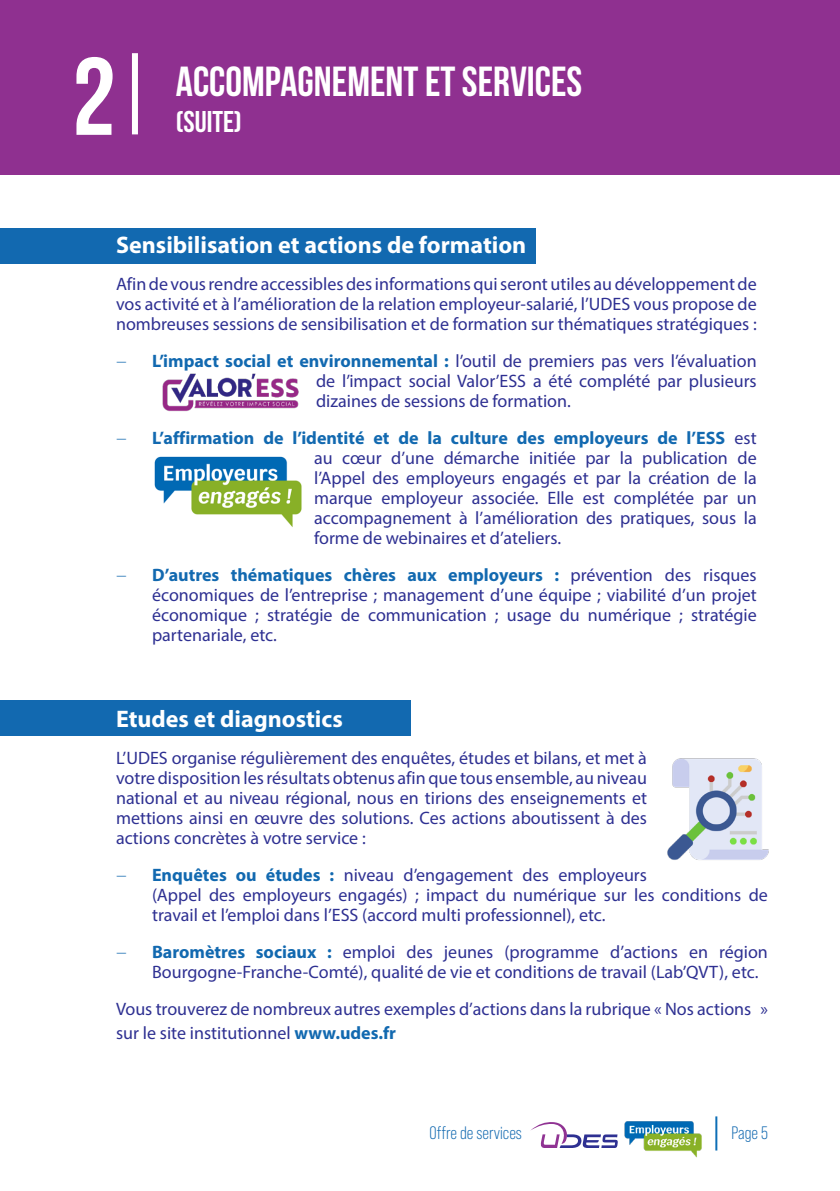
<style>
.page{position:relative;width:840px;height:1191px;background:#fff}
.page>*{position:absolute;margin:0;border:0;box-sizing:border-box;transform-origin:0 0}
.t1{font:700 110px "Bebas Neue";color:#fff}
.t2{font:700 42px "Bebas Neue";color:#fff}
.t3{font:700 30px "Bebas Neue";color:#fff}
.t4{font:700 24px "Myriad Pro";color:#fff}
.t5{font:18px/20px "Myriad Pro";color:#2e3092;text-align:justify}
.t6{font:18px "Bebas Neue Pro";color:#1269b0}
.t7{font:300 18px "Myriad Pro";color:#1269b0}
.s1{font-weight:700;color:#1269b0}
</style>
<div class="page">
<div style="left:0;top:0;width:839px;height:175px;background:#8f3090"></div>
<div style="left:132px;top:53px;width:6px;height:81px;background:#fff"></div>
<div style="left:0;top:700px;width:410px;height:35px;background:#1269b0"></div>
<div style="left:0;top:228px;width:535px;height:35px;background:#1269b0"></div>
<svg style="left:530px;top:1122px;width:87px;height:25px"></svg>
<hr style="left:715px;top:1116px;width:2px;height:34px;background:#0f6fb6">
<img style="left:624px;top:1121px;width:78px;height:37px">
<img style="left:667px;top:758px;width:102px;height:102px">
<img style="left:162px;top:373px;width:137px;height:39px">
<img style="left:154px;top:456px;width:148px;height:71px">
<p class="t1" style="left:72px;top:36px;width:45px">2</p>
<p class="t2" style="left:176px;top:58px;width:407px">ACCOMPAGNEMENT ET SERVICES</p>
<p class="t3" style="left:176px;top:105px;width:67px">(SUITE)</p>
<p class="t4" style="left:116px;top:229px;width:411px">Sensibilisation et actions de formation</p>
<p class="t5" style="left:116px;top:273px;width:642px">Afin de vous rendre accessibles des informations qui seront utiles au développement de vos activité et à l’amélioration de la relation employeur-salarié, l’UDES vous propose de nombreuses sessions de sensibilisation et de formation sur thématiques stratégiques :</p>
<p class="t7" style="left:116px;top:350px;width:12px">−</p>
<p class="t5" style="left:316px;top:350px;width:442px;text-indent:-164px"><span class="s1">L’impact social et environnemental :</span> l’outil de premiers pas vers l’évaluation de l’impact social Valor’ESS a été complété par plusieurs dizaines de sessions de formation.</p>
<p class="t7" style="left:116px;top:427px;width:12px">−</p>
<p class="t5" style="left:314px;top:427px;width:444px;text-indent:-162px"><span class="s1">L’affirmation de l’identité et de la culture des employeurs de l’ESS</span> est au cœur d’une démarche initiée par la publication de l’Appel des employeurs engagés et par la création de la marque employeur associée. Elle est complétée par un accompagnement à l’amélioration des pratiques, sous la forme de webinaires et d’ateliers.</p>
<p class="t7" style="left:116px;top:564px;width:12px">−</p>
<p class="t5" style="left:152px;top:564px;width:606px"><span class="s1">D’autres thématiques chères aux employeurs :</span> prévention des risques économiques de l’entreprise ; management d’une équipe ; viabilité d’un projet économique ; stratégie de communication ; usage du numérique ; stratégie partenariale, etc.</p>
<p class="t4" style="left:116px;top:703px;width:228px">Etudes et diagnostics</p>
<p class="t5" style="left:116px;top:747px;width:532px">L’UDES organise régulièrement des enquêtes, études et bilans, et met à votre disposition les résultats obtenus afin que tous ensemble, au niveau national et au niveau régional, nous en tirions des enseignements et mettions ainsi en œuvre des solutions. Ces actions aboutissent à des actions concrètes à votre service :</p>
<p class="t7" style="left:116px;top:864px;width:12px">−</p>
<p class="t5" style="left:152px;top:864px;width:617px;text-align:left"><span class="s1">Enquêtes ou études :</span> niveau d’engagement des employeurs<br>(Appel des employeurs engagés) ; impact du numérique sur les conditions de travail et l’emploi dans l’ESS (accord multi professionnel), etc.</p>
<p class="t7" style="left:116px;top:941px;width:12px">−</p>
<p class="t5" style="left:152px;top:941px;width:617px"><span class="s1">Baromètres sociaux :</span> emploi des jeunes (programme d’actions en région<br>Bourgogne-Franche-Comté), qualité de vie et conditions de travail (Lab’QVT), etc.</p>
<p class="t5" style="left:116px;top:996px;width:653px;line-height:24px">Vous trouverez de nombreux autres exemples d’actions dans la rubrique « Nos actions » sur le site institutionnel <span class="s1">www.udes.fr</span></p>
<p class="t6" style="left:429px;top:1122px;width:94px">Offre de services</p>
<p class="t6" style="left:731px;top:1122px;width:38px">Page 5</p>
</div>
